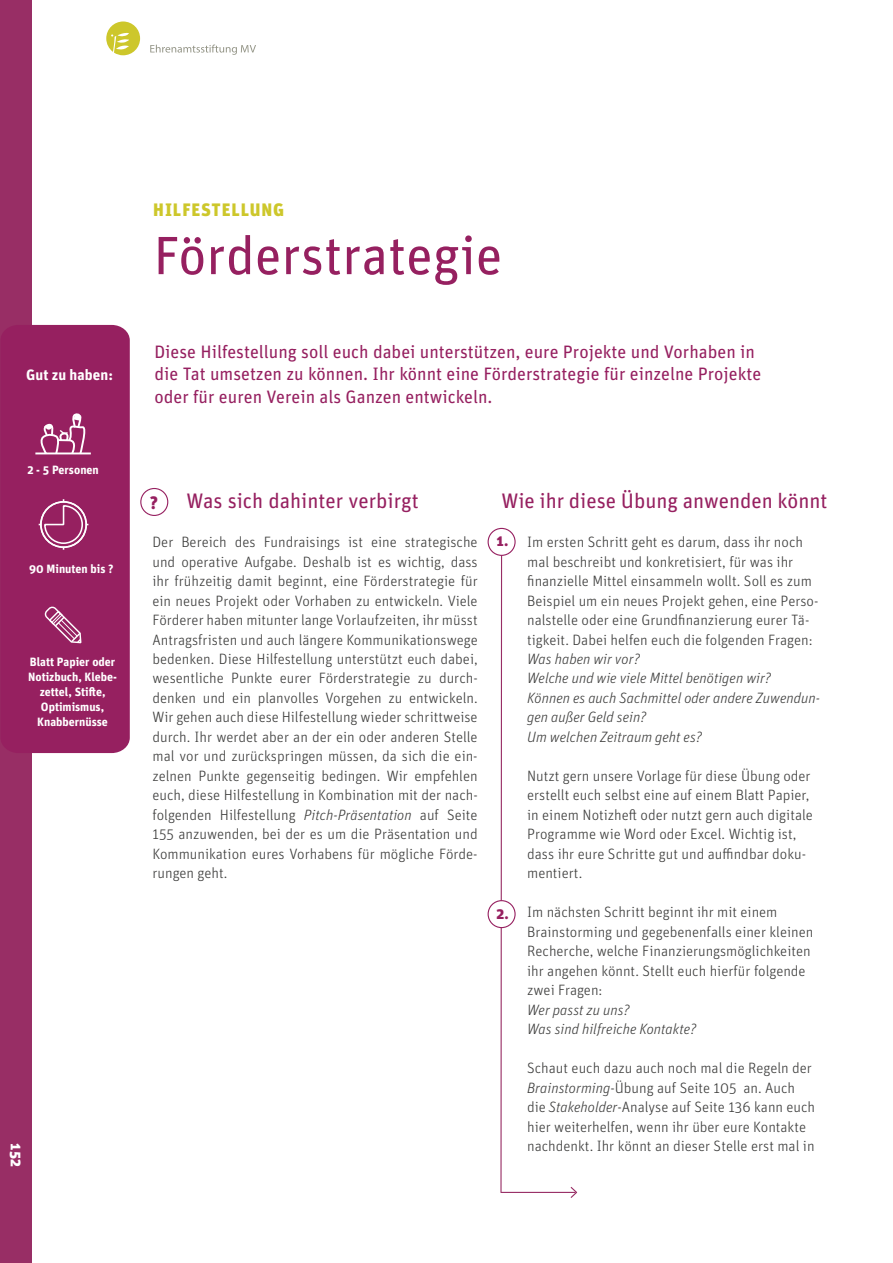
<style>
.page{position:relative;width:893px;height:1263px;background:#fff}
.page>*{position:absolute;margin:0;border:0;box-sizing:border-box;transform-origin:0 0}
.t1{font:54px "Unit Pro";color:#962060}
.t2{font:21px "Unit Pro";color:#962060}
.t3{font:18px/22.5px "Unit Pro";color:#962060}
.t4{font:900 18px "Unit Pro";letter-spacing:.05em;color:#cdc72b}
.t5{font:900 18px "Unit Pro";color:#962060}
.t6{font:300 15px/19.5px "Unit Pro";color:#3c3c3b}
.t7{font:italic 300 15px/19.5px "Unit Pro";color:#3c3c3b}
.t8{font:700 15px "Unit Pro";letter-spacing:.005em;color:#fff}
.t9{font:900 15px "Unit Pro";color:#962060}
.t10{font:900 15px "Unit Pro";color:#fff}
.t11{font:700 12px/15px "Unit Pro";color:#fff;text-align:center}
.s1{font-style:italic}
</style>
<div class="page">
<svg style="left:106px;top:21px;width:34px;height:34px"></svg>
<svg style="left:150px;top:45px;width:106px;height:10px"></svg>
<div style="left:0;top:0;width:32px;height:1263px;background:#982e65"></div>
<div style="left:1px;top:325px;width:129px;height:428px;background:#962060"></div>
<hr style="left:35px;top:453px;width:56px;height:1px;background:#fff">
<svg style="left:38px;top:411px;width:50px;height:45px;background:#ad5283"></svg>
<svg style="left:39px;top:499px;width:49px;height:51px;background:#a54077"></svg>
<div style="left:40px;top:501px;width:47px;height:47px;border:2px solid #fff;border-radius:50%"></div>
<svg style="left:43px;top:605px;width:40px;height:39px;background:#a7467b"></svg>
<div style="left:140px;top:488px;width:28px;height:28px;border:1px solid #962060;border-radius:50%"></div>
<svg style="left:500px;top:531px;width:70px;height:662px"></svg>
<svg style="left:570px;top:1187px;width:7px;height:11px"></svg>
<div style="left:488px;top:528px;width:27px;height:27px;background:#fff;border-radius:50%"></div>
<div style="left:487px;top:528px;width:29px;height:28px;border:1px solid #962060;border-radius:50%"></div>
<div style="left:488px;top:901px;width:27px;height:27px;background:#fff;border-radius:50%"></div>
<div style="left:487px;top:900px;width:29px;height:28px;border:1px solid #962060;border-radius:50%"></div>
<p class="t8" style="left:26px;top:369px;width:88px">Gut zu haben:</p>
<p class="t11" style="left:27px;top:463px;width:73px">2 - 5 Personen</p>
<p class="t11" style="left:29px;top:562px;width:86px">90 Minuten bis ?</p>
<p class="t11" style="left:28px;top:656px;width:90px">Blatt Papier oder<br>Notizbuch, Klebe&shy;zettel, Stifte,<br>Optimismus,<br>Knabbernüsse</p>
<p class="t10" style="left:22px;top:1143px;width:25px;rotate:90deg">152</p>
<p class="t4" style="left:153px;top:203px;width:132px">HILFESTELLUNG</p>
<h1 class="t1" style="left:153px;top:235px;width:350px">Förderstrategie</h1>
<p class="t3" style="left:154px;top:341px;width:608px">Diese Hilfestellung soll euch dabei unterstützen, eure Projekte und Vorhaben in die Tat umsetzen zu können. Ihr könnt eine Förderstrategie für einzelne Projekte oder für euren Verein als Ganzen entwickeln.</p>
<h2 class="t2" style="left:186px;top:493px;width:234px">Was sich dahinter verbirgt</h2>
<p class="t6" style="left:152px;top:533px;width:327px;text-align:justify">Der Bereich des Fundraisings ist eine strategische und operative Aufgabe. Deshalb ist es wichtig, dass ihr frühzeitig damit beginnt, eine Förderstrategie für ein neues Projekt oder Vorhaben zu entwickeln. Viele Förderer haben mitunter lange Vorlaufzeiten, ihr müsst Antragsfristen und auch längere Kommunikationswege bedenken. Diese Hilfestellung unterstützt euch dabei, wesentliche Punkte eurer Förderstrategie zu durch&shy;denken und ein planvolles Vorgehen zu entwickeln.<br>Wir gehen auch diese Hilfestellung wieder schrittweise durch. Ihr werdet aber an der ein oder anderen Stelle mal vor und zurückspringen müssen, da sich die ein&shy;zelnen Punkte gegenseitig bedingen. Wir empfehlen euch, diese Hilfestellung in Kombination mit der nach&shy;folgenden Hilfestellung <span class="s1">Pitch-Präsentation</span> auf Seite 155 anzuwenden, bei der es um die Präsentation und Kommunikation eures Vorhabens für mögliche Förde&shy;rungen geht.</p>
<p class="t5" style="left:150px;top:496px;width:10px">?</p>
<h2 class="t2" style="left:501px;top:493px;width:327px">Wie ihr diese Übung anwenden könnt</h2>
<p class="t9" style="left:497px;top:536px;width:13px">1.</p>
<p class="t6" style="left:527px;top:533px;width:293px">Im ersten Schritt geht es darum, dass ihr noch mal beschreibt und konkretisiert, für was ihr finanzielle Mittel einsammeln wollt. Soll es zum Beispiel um ein neues Projekt gehen, eine Perso&shy;nalstelle oder eine Grundfinanzierung eurer Tä&shy;tigkeit. Dabei helfen euch die folgenden Fragen:</p>
<p class="t7" style="left:527px;top:650px;width:294px">Was haben wir vor?<br>Welche und wie viele Mittel benötigen wir?<br>Können es auch Sachmittel oder andere Zuwendun&shy;gen außer Geld sein?<br>Um welchen Zeitraum geht es?</p>
<p class="t6" style="left:527px;top:767px;width:287px">Nutzt gern unsere Vorlage für diese Übung oder erstellt euch selbst eine auf einem Blatt Papier, in einem Notizheft oder nutzt gern auch digitale Programme wie Word oder Excel. Wichtig ist, dass ihr eure Schritte gut und auffindbar doku&shy;mentiert.</p>
<p class="t6" style="left:527px;top:904px;width:288px">Im nächsten Schritt beginnt ihr mit einem Brainstorming und gegebenenfalls einer kleinen Recherche, welche Finanzierungsmöglichkeiten ihr angehen könnt. Stellt euch hierfür folgende zwei Fragen:</p>
<p class="t7" style="left:527px;top:1001px;width:171px">Wer passt zu uns?<br>Was sind hilfreiche Kontakte?</p>
<p class="t6" style="left:527px;top:1060px;width:289px">Schaut euch dazu auch noch mal die Regeln der <span class="s1">Brainstorming</span>-Übung auf Seite 105 an. Auch die <span class="s1">Stakeholder</span>-Analyse auf Seite 136 kann euch hier weiterhelfen, wenn ihr über eure Kontakte nachdenkt. Ihr könnt an dieser Stelle erst mal in</p>
<p class="t9" style="left:497px;top:908px;width:14px">2.</p>
</div>
